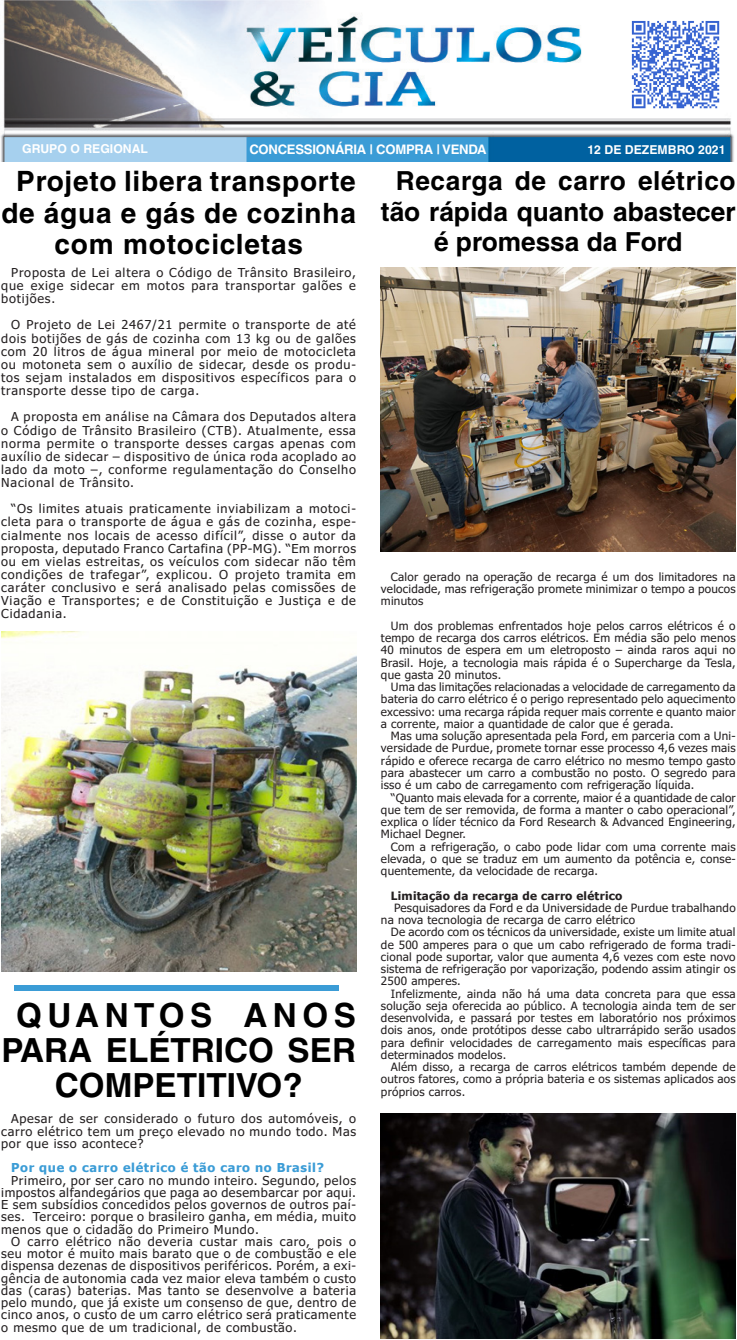
<style>
.page{position:relative;width:737px;height:1340px;background:#fff}
.page>*{position:absolute;margin:0;border:0;box-sizing:border-box;transform-origin:0 0}
.Texto_Jornal{font:700 33.25px/35px "Helvetica";color:#000;text-align:center}
.Texto_Jornal-2{font:700 28px/31.5px "Helvetica";letter-spacing:.03em;color:#000;text-align:center}
.Texto_Jornal-3{font:700 26.25px/30.6px "Helvetica";color:#000;text-align:center}
.Texto_Jornal-4{font:700 13.12px "Helvetica";letter-spacing:-.02em;color:#fff}
.Texto_Jornal-5{font:12.25px/13.1px "Tahoma";letter-spacing:.06em;color:#231f20;text-align:justify;scale:1.04 1}
.Texto_Jornal-6{font:700 12.25px "Tahoma";letter-spacing:.05em;color:#3b9cd6;scale:1.04 1}
.Texto_Jornal-7{font:700 12.25px "Helvetica";color:#fff}
.Texto_Jornal-8{font:11.38px/12.2px "Tahoma";letter-spacing:.02em;color:#231f20;text-align:justify}
.Texto_Jornal-9{font:700 11.38px "Tahoma";letter-spacing:.02em;color:#231f20}
</style>
<div class="page">
<img style="left:0;top:0;width:734px;height:161px">
<img style="left:628px;top:17px;width:94px;height:95px">
<div style="left:15px;top:984px;width:324px;height:6px;background:#3b9cd6"></div>
<img style="left:1px;top:631px;width:355px;height:340px">
<img style="left:381px;top:1113px;width:354px;height:225px">
<img style="left:381px;top:267px;width:354px;height:284px">
<p class="Texto_Jornal-7" style="left:22px;top:141px;width:127px">GRUPO O REGIONAL</p>
<p class="Texto_Jornal-4" style="left:249px;top:141px;width:239px">CONCESSIONÁRIA | COMPRA | VENDA</p>
<p class="Texto_Jornal-7" style="left:587px;top:142px;width:139px">12 DE DEZEMBRO 2021</p>
<p class="Texto_Jornal-2" style="left:1px;top:165px;width:356px">Projeto libera transporte de água e gás de cozinha com motocicletas</p>
<p class="Texto_Jornal-3" style="left:381px;top:165px;width:356px">Recarga de carro elétrico tão rápida quanto abastecer é promessa da Ford</p>
<p class="Texto_Jornal-5" style="left:1px;top:267px;width:342px;text-indent:10px">Proposta de Lei altera o Código de Trânsito Brasileiro, que exige sidecar em motos para transportar galões e botijões.</p>
<p class="Texto_Jornal-5" style="left:1px;top:319px;width:342px;text-indent:10px">O Projeto de Lei 2467/21 permite o transporte de até dois botijões de gás de cozinha com 13 kg ou de galões com 20 litros de água mineral por meio de motocicleta ou motoneta sem o auxílio de sidecar, desde os produ&shy;tos sejam instalados em dispositivos específicos para o transporte desse tipo de carga.</p>
<p class="Texto_Jornal-5" style="left:1px;top:411px;width:342px;text-indent:10px">A proposta em análise na Câmara dos Deputados altera o Código de Trânsito Brasileiro (CTB). Atualmente, essa norma permite o transporte desses cargas apenas com auxílio de sidecar – dispositivo de única roda acoplado ao lado da moto –, conforme regulamentação do Conselho Nacional de Trânsito.</p>
<p class="Texto_Jornal-5" style="left:1px;top:503px;width:342px;text-indent:10px">“Os limites atuais praticamente inviabilizam a motoci&shy;cleta para o transporte de água e gás de cozinha, espe&shy;cialmente nos locais de acesso difícil”, disse o autor da proposta, deputado Franco Cartafina (PP-MG). “Em morros ou em vielas estreitas, os veículos com sidecar não têm condições de trafegar”, explicou. O projeto tramita em caráter conclusivo e será analisado pelas comissões de Viação e Transportes; e de Constituição e Justiça e de Cidadania.</p>
<p class="Texto_Jornal" style="left:1px;top:997px;width:356px">QUANTOS ANOS<br>PARA ELÉTRICO SER<br>COMPETITIVO?</p>
<p class="Texto_Jornal-5" style="left:1px;top:1113px;width:343px;line-height:12.2px;text-indent:10px">Apesar de ser considerado o futuro dos automóveis, o carro elétrico tem um preço elevado no mundo todo. Mas por que isso acontece?</p>
<p class="Texto_Jornal-6" style="left:11px;top:1159px;width:302px">Por que o carro elétrico é tão caro no Brasil?</p>
<p class="Texto_Jornal-5" style="left:1px;top:1174px;width:343px;line-height:12.2px;text-indent:10px">Primeiro, por ser caro no mundo inteiro. Segundo, pelos impostos alfandegários que paga ao desembarcar por aqui.<br>E sem subsídios concedidos pelos governos de outros paí&shy;ses. Terceiro: porque o brasileiro ganha, em média, muito menos que o cidadão do Primeiro Mundo.</p>
<p class="Texto_Jornal-5" style="left:1px;top:1235px;width:343px;line-height:12.2px;text-indent:10px">O carro elétrico não deveria custar mais caro, pois o seu motor é muito mais barato que o de combustão e ele dispensa dezenas de dispositivos periféricos. Porém, a exi&shy;gência de autonomia cada vez maior eleva também o custo das (caras) baterias. Mas tanto se desenvolve a bateria pelo mundo, que já existe um consenso de que, dentro de cinco anos, o custo de um carro elétrico será praticamente o mesmo que de um tradicional, de combustão.</p>
<p class="Texto_Jornal-8" style="left:381px;top:571px;width:356px;text-indent:10px">Calor gerado na operação de recarga é um dos limitadores na velocidade, mas refrigeração promete minimizar o tempo a poucos minutos</p>
<p class="Texto_Jornal-8" style="left:381px;top:620px;width:356px;text-indent:10px">Um dos problemas enfrentados hoje pelos carros elétricos é o tempo de recarga dos carros elétricos. Em média são pelo menos 40 minutos de espera em um eletroposto – ainda raros aqui no Brasil. Hoje, a tecnologia mais rápida é o Supercharge da Tesla, que gasta 20 minutos.</p>
<p class="Texto_Jornal-8" style="left:381px;top:681px;width:356px;text-indent:10px">Uma das limitações relacionadas a velocidade de carregamento da bateria do carro elétrico é o perigo representado pelo aquecimento excessivo: uma recarga rápida requer mais corrente e quanto maior a corrente, maior a quantidade de calor que é gerada.</p>
<p class="Texto_Jornal-8" style="left:381px;top:730px;width:356px;text-indent:10px">Mas uma solução apresentada pela Ford, em parceria com a Uni&shy;versidade de Purdue, promete tornar esse processo 4,6 vezes mais rápido e oferece recarga de carro elétrico no mesmo tempo gasto para abastecer um carro a combustão no posto. O segredo para isso é um cabo de carregamento com refrigeração líquida.</p>
<p class="Texto_Jornal-8" style="left:381px;top:792px;width:356px;text-indent:10px">“Quanto mais elevada for a corrente, maior é a quantidade de calor que tem de ser removida, de forma a manter o cabo operacional”, explica o líder técnico da Ford Research &amp; Advanced Engineering, Michael Degner.</p>
<p class="Texto_Jornal-8" style="left:381px;top:841px;width:356px;text-indent:10px">Com a refrigeração, o cabo pode lidar com uma corrente mais elevada, o que se traduz em um aumento da potência e, conse&shy;quentemente, da velocidade de recarga.</p>
<p class="Texto_Jornal-9" style="left:391px;top:887px;width:233px">Limitação da recarga de carro elétrico</p>
<p class="Texto_Jornal-8" style="left:381px;top:902px;width:356px;text-indent:13px">Pesquisadores da Ford e da Universidade de Purdue trabalhando na nova tecnologia de recarga de carro elétrico</p>
<p class="Texto_Jornal-8" style="left:381px;top:926px;width:356px;text-indent:10px">De acordo com os técnicos da universidade, existe um limite atual de 500 amperes para o que um cabo refrigerado de forma tradi&shy;cional pode suportar, valor que aumenta 4,6 vezes com este novo sistema de refrigeração por vaporização, podendo assim atingir os 2500 amperes.</p>
<p class="Texto_Jornal-8" style="left:381px;top:988px;width:356px;text-indent:10px">Infelizmente, ainda não há uma data concreta para que essa solução seja oferecida ao público. A tecnologia ainda tem de ser desenvolvida, e passará por testes em laboratório nos próximos dois anos, onde protótipos desse cabo ultrarrápido serão usados para definir velocidades de carregamento mais específicas para determinados modelos.</p>
<p class="Texto_Jornal-8" style="left:381px;top:1061px;width:356px;text-indent:10px">Além disso, a recarga de carros elétricos também depende de outros fatores, como a própria bateria e os sistemas aplicados aos próprios carros.</p>
</div>
